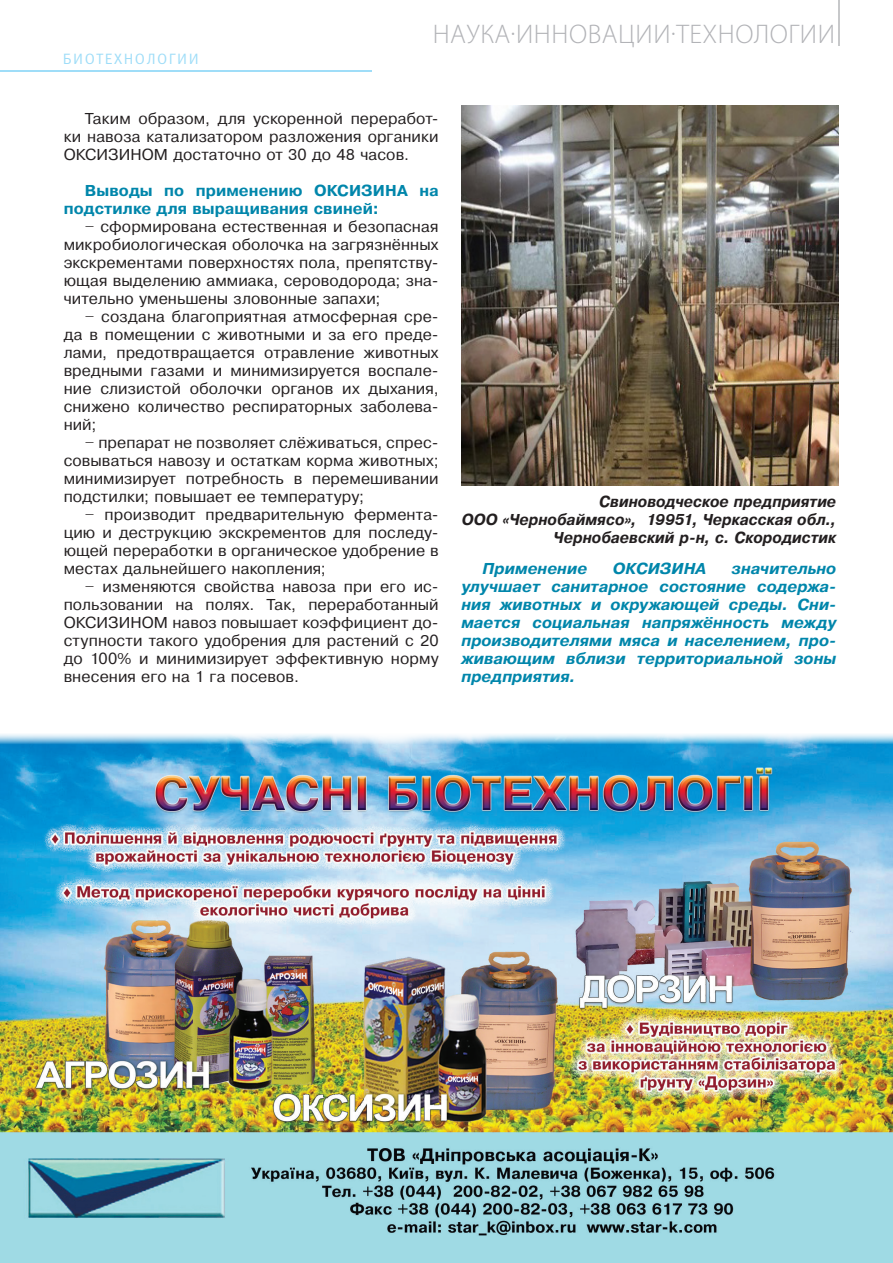
<style>
.page{position:relative;width:893px;height:1263px;background:#fff}
.page>*{position:absolute;margin:0;border:0;box-sizing:border-box;transform-origin:0 0}
.t1{font:300 27px "Myriad Pro";letter-spacing:.02em;color:#b2b3b7}
.Текст_статьи{font:15px/18px "Ukrainian Pragmatica";letter-spacing:.005em;color:#231f20;text-align:justify}
.Текст_статьи-2{font:italic 700 15px/18px "Ukrainian Pragmatica";letter-spacing:.005em;color:#0086ab;text-align:justify}
.Текст_статьи-3{font:italic 700 15px/18px "Ukrainian Pragmatica";letter-spacing:.005em;color:#231f20;text-align:right;scale:.94 1}
.Текст_статьи-4{font:700 15px/18px "Ukrainian Pragmatica";letter-spacing:.005em;color:#0086ab}
.t2{font:15px "Meta Pro";letter-spacing:.1em;color:#9fddf8}
</style>
<div class="page">
<img style="left:461px;top:105px;width:378px;height:381px">
<hr style="left:0;top:70px;width:372px;height:2px;background:#9fddf8">
<hr style="left:839px;top:0;width:1px;height:46px;background:#c7c8ca">
<img style="left:0;top:734px;width:893px;height:529px">
<p class="t2" style="left:63px;top:49px;width:138px">БИОТЕХНОЛОГИИ</p>
<h1 class="t1" style="left:433px;top:17px;width:404px">НАУКА·ИННОВАЦИИ·ТЕХНОЛОГИИ</h1>
<p class="Текст_статьи" style="left:64px;top:110px;width:376px;text-indent:21px">Таким образом, для ускоренной переработ&shy;ки навоза катализатором разложения органики ОКСИЗИНОМ достаточно от 30 до 48 часов.</p>
<p class="Текст_статьи-4" style="left:64px;top:182px;width:377px;text-indent:21px">Выводы по применению ОКСИЗИНА на подстилке для выращивания свиней:</p>
<p class="Текст_статьи" style="left:64px;top:218px;width:376px;text-indent:21px">– сформирована естественная и безопасная микробиологическая оболочка на загрязнённых экскрементами поверхностях пола, препятству&shy;ющая выделению аммиака, сероводорода; зна&shy;чительно уменьшены зловонные запахи;</p>
<p class="Текст_статьи" style="left:64px;top:308px;width:376px;text-indent:21px">– создана благоприятная атмосферная сре&shy;да в помещении с животными и за его преде&shy;лами, предотвращается отравление животных вредными газами и минимизируется воспале&shy;ние слизистой оболочки органов их дыхания, снижено количество респираторных заболева&shy;ний;</p>
<p class="Текст_статьи" style="left:64px;top:434px;width:376px;text-indent:21px">– препарат не позволяет слёживаться, спрес&shy;совываться навозу и остаткам корма животных; минимизирует потребность в перемешивании подстилки; повышает ее температуру;</p>
<p class="Текст_статьи" style="left:64px;top:506px;width:376px;text-indent:21px">– производит предварительную фермента&shy;цию и деструкцию экскрементов для последу&shy;ющей переработки в органическое удобрение в местах дальнейшего накопления;</p>
<p class="Текст_статьи" style="left:64px;top:578px;width:376px;text-indent:21px">– изменяются свойства навоза при его ис&shy;пользовании на полях. Так, переработанный ОКСИЗИНОМ навоз повышает коэффициент до&shy;ступности такого удобрения для pacтений с 20 до 100% и минимизирует эффективную норму внесения его на 1 га посевов.</p>
<p class="Текст_статьи-3" style="left:462px;top:493px;width:400px">Свиноводческое предприятие<br>ООО «Чернобаймясо», 19951, Черкасская обл.,<br>Чернобаевский р-н, с. Скородистик</p>
<p class="Текст_статьи-2" style="left:483px;top:560px;width:106px">Применение</p>
<p class="Текст_статьи-2" style="left:613px;top:560px;width:95px">ОКСИЗИНА</p>
<p class="Текст_статьи-2" style="left:461px;top:560px;width:376px;text-indent:271px">значительно улучшает санитарное состояние содержа&shy;ния животных и окружающей среды. Сни&shy;мается социальная напряжённость между производителями мяса и населением, про&shy;живающим вблизи территориальной зоны предприятия.</p>
</div>
